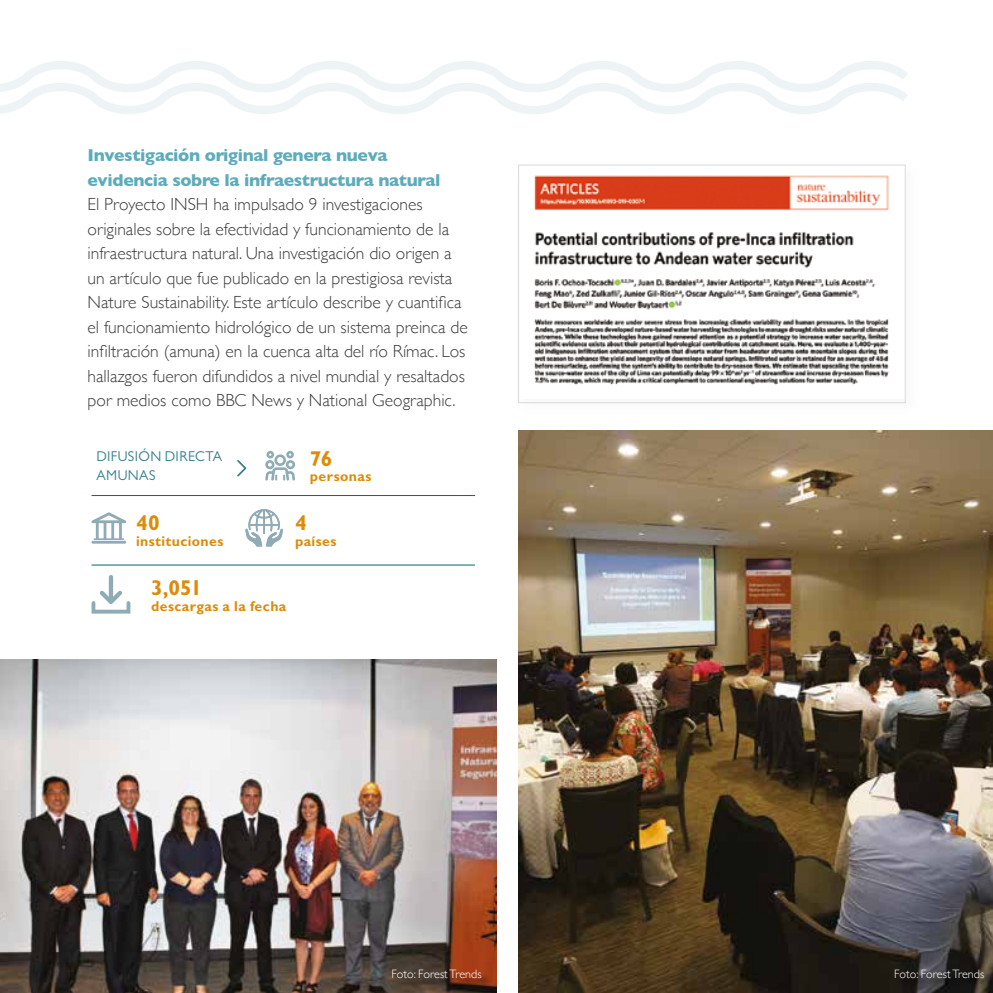
<style>
.page{position:relative;width:993px;height:993px;background:#fff}
.page>*{position:absolute;margin:0;border:0;box-sizing:border-box;transform-origin:0 0}
.t1{font:700 21.35px "Gill Sans";letter-spacing:-.015em;color:#dc8c08}
.t2{font:300 17.5px/24.5px "Gill Sans";color:#3c3c3b}
.t3{font:700 17.5px/24.5px "Gill Sans";letter-spacing:-.02em;color:#5dacbb}
.t4{font:700 14.35px "Gill Sans";letter-spacing:.03em;color:#dc8c08}
.t5{font:14.35px/19.2px "Gill Sans";letter-spacing:.025em;color:#377f8f}
.t6{font:300 12.08px "Gill Sans";color:#fff}
</style>
<div class="page">
<img style="left:0;top:659px;width:496px;height:333px">
<img style="left:518px;top:430px;width:474px;height:562px">
<svg style="left:265px;top:450px;width:30px;height:30px"></svg>
<hr style="left:91px;top:495px;width:383px;height:1px;background:#006878">
<hr style="left:91px;top:564px;width:383px;height:1px;background:#006878">
<svg style="left:237px;top:460px;width:10px;height:17px"></svg>
<svg style="left:91px;top:512px;width:35px;height:31px"></svg>
<svg style="left:245px;top:509px;width:38px;height:37px"></svg>
<svg style="left:91px;top:575px;width:39px;height:38px"></svg>
<div style="left:514px;top:161px;width:406px;height:257px;background:#dddcdb;opacity:.2"></div>
<img style="left:520px;top:167px;width:383px;height:232px">
<div style="left:518px;top:165px;width:387px;height:237px;border:1px solid #dadada"></div>
<svg style="left:0;top:61px;width:906px;height:53px"></svg>
<div style="left:896px;top:970px;width:96px;height:17px;background:#000;opacity:.75"></div>
<div style="left:394px;top:970px;width:97px;height:17px;background:#000;opacity:.75"></div>
<p class="t3" style="left:88px;top:142px;width:354px">Investigación original genera nueva evidencia sobre la infraestructura natural</p>
<p class="t2" style="left:88px;top:191px;width:381px">El Proyecto INSH ha impulsado 9 investigaciones originales sobre la efectividad y funcionamiento de la infraestructura natural. Una investigación dio origen a un artículo que fue publicado en la prestigiosa revista Nature Sustainability. Este artículo describe y cuantifica el funcionamiento hidrológico de un sistema preinca de infiltración (amuna) en la cuenca alta del río Rímac. Los hallazgos fueron difundidos a nivel mundial y resaltados por medios como BBC News y National Geographic.</p>
<p class="t5" style="left:96px;top:446px;width:127px">DIFUSIÓN DIRECTA<br>AMUNAS</p>
<p class="t1" style="left:310px;top:445px;width:24px">76</p>
<p class="t4" style="left:310px;top:467px;width:63px">personas</p>
<p class="t1" style="left:136px;top:509px;width:25px">40</p>
<p class="t4" style="left:136px;top:532px;width:89px">instituciones</p>
<p class="t1" style="left:151px;top:574px;width:53px">3,051</p>
<p class="t4" style="left:151px;top:596px;width:137px">descargas a la fecha</p>
<p class="t1" style="left:295px;top:509px;width:13px">4</p>
<p class="t4" style="left:295px;top:532px;width:43px">países</p>
<p class="t6" style="left:391px;top:963px;width:92px">Foto: Forest Trends</p>
<p class="t6" style="left:893px;top:963px;width:92px">Foto: Forest Trends</p>
</div>
